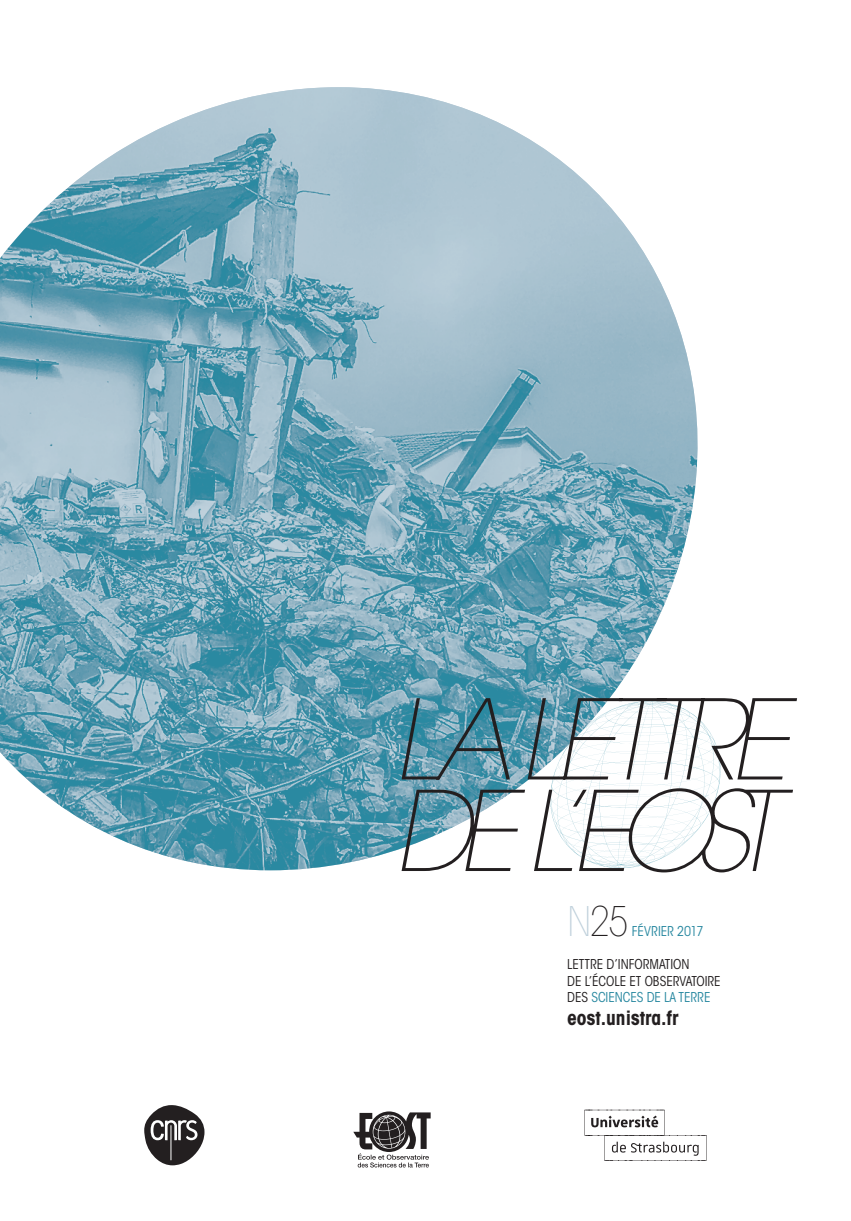
<style>
.page{position:relative;width:851px;height:1221px;background:#fff}
.page>*{position:absolute;margin:0;border:0;box-sizing:border-box;transform-origin:0 0}
.t1{font:200 condensed 40.5px "ITC Avant Garde Std";color:#231f20}
.t2{font:700 condensed 19.5px "ITC Avant Garde Std";color:#231f20}
.t3{font:condensed 13.5px/16.5px "ITC Avant Garde Std";color:#231f20}
.t4{font:condensed 13.5px "ITC Avant Garde Std";letter-spacing:-.005em;color:#2a89a1}
.s1{color:#bfd0db}
.s2{color:#2a89a1}
</style>
<div class="page">
<img style="left:0;top:87px;width:698px;height:783px">
<svg style="left:401px;top:698px;width:396px;height:174px"></svg>
<svg style="left:584px;top:1109px;width:122px;height:51px"></svg>
<svg style="left:144px;top:1105px;width:60px;height:60px"></svg>
<svg style="left:353px;top:1111px;width:77px;height:56px"></svg>
<h1 class="t1" style="left:567px;top:897px;width:63px"><span class="s1">N</span>25</h1>
<p class="t4" style="left:631px;top:922px;width:73px">FÉVRIER 2017</p>
<p class="t3" style="left:567px;top:955px;width:155px">LETTRE D’INFORMATION<br>DE L’ÉCOLE ET OBSERVATOIRE<br>DES <span class="s2">SCIENCES DE LA TERRE</span></p>
<h2 class="t2" style="left:567px;top:1004px;width:113px">eost.unistra.fr</h2>
</div>
